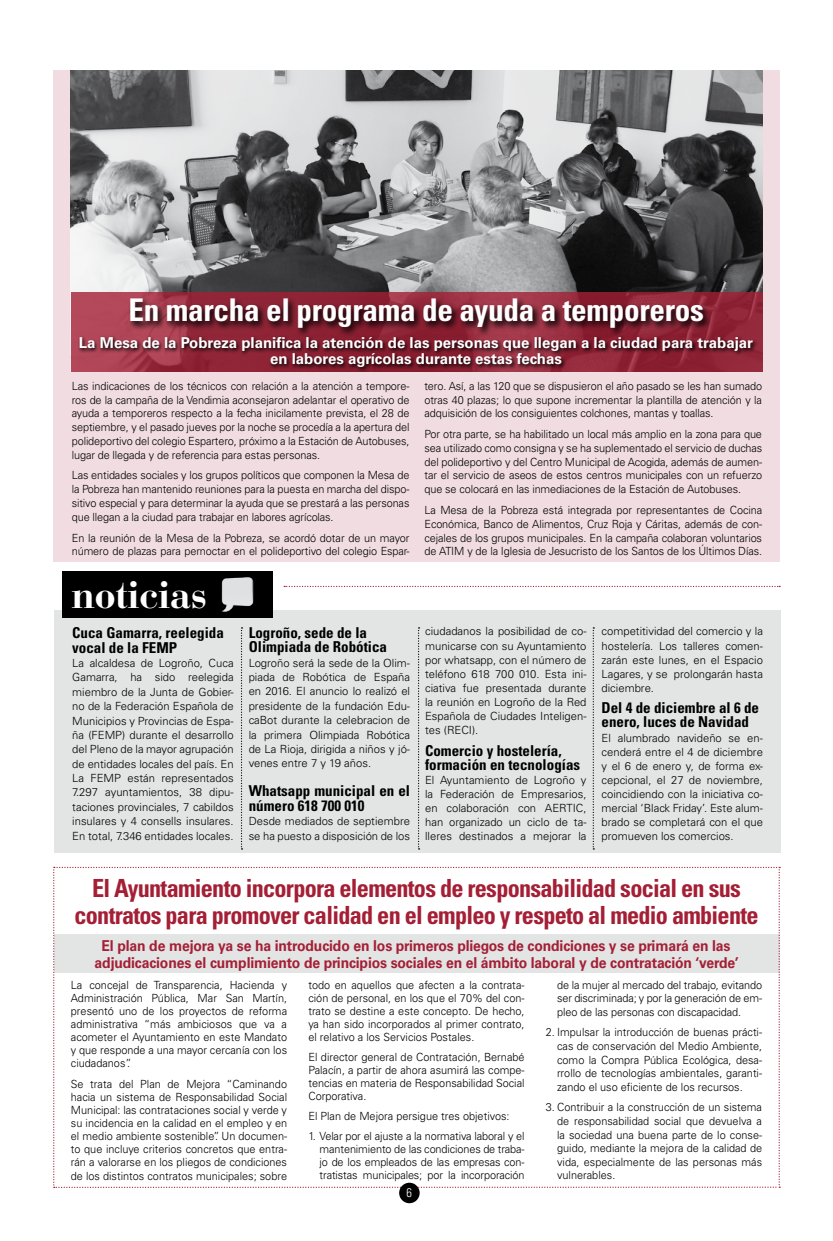
<style>
.page{position:relative;width:833px;height:1241px;background:#fff}
.page>*{position:absolute;margin:0;border:0;box-sizing:border-box;transform-origin:0 0}
.t1{font:700 38.62px "Bauer Bodoni Std";letter-spacing:-.02em;color:#fff}
.t2{font:700 condensed 31.25px "Univers LT Std";letter-spacing:-.01em;color:#fff}
.t3{font:700 condensed 25px/27.5px "Univers LT Std";letter-spacing:-.03em;color:#a41f35;text-align:center}
.t4{font:700 condensed 15px/14.1px "Univers LT Std";color:#000}
.t5{font:700 15px/16.2px "Univers LT Std";letter-spacing:-.01em;color:#a41f35;text-align:center;scale:.93 1}
.t6{font:700 15px/16.2px "Univers LT Std";color:#fff;text-align:center}
.t7{font:300 condensed 12.5px "Univers LT Std";color:#fff}
.t8{font:300 11.25px/14.1px "Univers LT Std";color:#000;text-align:justify}
</style>
<div class="page">
<svg style="left:53px;top:866px;width:727px;height:321px"></svg>
<div style="left:53px;top:70px;width:727px;height:492px;background:#f1dde1"></div>
<img style="left:71px;top:70px;width:691px;height:222px">
<svg style="left:71px;top:292px;width:691px;height:80px"></svg>
<div style="left:54px;top:609px;width:726px;height:243px;background:#e3e4e4"></div>
<div style="left:63px;top:570px;width:210px;height:47px;background:#000"></div>
<svg style="left:241px;top:627px;width:1px;height:222px"></svg>
<svg style="left:418px;top:627px;width:1px;height:222px"></svg>
<svg style="left:592px;top:627px;width:2px;height:222px"></svg>
<img style="left:221px;top:577px;width:33px;height:35px">
<svg style="left:128px;top:296px;width:584px;height:38px"></svg>
<svg style="left:78px;top:334px;width:680px;height:38px"></svg>
<svg style="left:284px;top:585px;width:496px;height:2px"></svg>
<div style="left:399px;top:1182px;width:20px;height:20px;background:#000;border-radius:50%"></div>
<h2 class="t2" style="left:129px;top:291px;width:577px">En marcha el programa de ayuda a temporeros</h2>
<h3 class="t6" style="left:79px;top:335px;width:675px">La Mesa de la Pobreza planifica la atención de las personas que llegan a la ciudad para trabajar en labores agrícolas durante estas fechas</h3>
<p class="t8" style="left:72px;top:379px;width:339px;line-height:13.8px">Las indicaciones de los técnicos con relación a la atención a tempore&shy;ros de la campaña de la Vendimia aconsejaron adelantar el operativo de ayuda a temporeros respecto a la fecha inicilamente prevista, el 28 de septiembre, y el pasado jueves por la noche se procedía a la apertura del polideportivo del colegio Espartero, próximo a la Estación de Autobuses, lugar de llegada y de referencia para estas personas.</p>
<p class="t8" style="left:72px;top:468px;width:339px;line-height:13.8px">Las entidades sociales y los grupos políticos que componen la Mesa de la Pobreza han mantenido reuniones para la puesta en marcha del dispo&shy;sitivo especial y para determinar la ayuda que se prestará a las personas que llegan a la ciudad para trabajar en labores agrícolas.</p>
<p class="t8" style="left:72px;top:530px;width:339px;line-height:13.8px">En la reunión de la Mesa de la Pobreza, se acordó dotar de un mayor número de plazas para pernoctar en el polideportivo del colegio Espar-</p>
<h1 class="t1" style="left:72px;top:571px;width:138px">noticias</h1>
<h3 class="t4" style="left:72px;top:625px;width:153px">Cuca Gamarra, reelegida vocal de la FEMP</h3>
<p class="t8" style="left:72px;top:655px;width:163px">La alcaldesa de Logroño, Cuca Gamarra, ha sido reelegida miembro de la Junta de Gobier&shy;no de la Federación Española de Municipios y Provincias de Espa&shy;ña (FEMP) durante el desarrollo del Pleno de la mayor agrupación de entidades locales del país. En La FEMP están representados 7.297 ayuntamientos, 38 dipu&shy;taciones provinciales, 7 cabildos insulares y 4 consells insulares.<br>En total, 7.346 entidades locales.</p>
<h3 class="t4" style="left:249px;top:625px;width:140px">Logroño, sede de la<br>Olimpiada de Robótica</h3>
<p class="t8" style="left:249px;top:655px;width:163px">Logroño será la sede de la Olim&shy;piada de Robótica de España en 2016. El anuncio lo realizó el presidente de la fundación Edu&shy;caBot durante la celebracion de la primera Olimpiada Robótica de La Rioja, dirigida a niños y jó&shy;venes entre 7 y 19 años.</p>
<h3 class="t4" style="left:249px;top:783px;width:163px;line-height:14.5px">Whatsapp municipal en el número 618 700 010</h3>
<p class="t8" style="left:249px;top:813px;width:163px;line-height:14.5px">Desde mediados de septiembre se ha puesto a disposición de los</p>
<p class="t8" style="left:424px;top:379px;width:339px;line-height:13.8px">tero. Así, a las 120 que se dispusieron el año pasado se les han sumado otras 40 plazas; lo que supone incrementar la plantilla de atención y la adquisición de los consiguientes colchones, mantas y toallas.</p>
<p class="t8" style="left:424px;top:427px;width:339px;line-height:13.8px">Por otra parte, se ha habilitado un local más amplio en la zona para que sea utilizado como consigna y se ha suplementado el servicio de duchas del polideportivo y del Centro Municipal de Acogida, además de aumen&shy;tar el servicio de aseos de estos centros municipales con un refuerzo que se colocará en las inmediaciones de la Estación de Autobuses.</p>
<p class="t8" style="left:424px;top:503px;width:339px;line-height:13.8px">La Mesa de la Pobreza está integrada por representantes de Cocina Económica, Banco de Alimentos, Cruz Roja y Cáritas, además de con&shy;cejales de los grupos municipales. En la campaña colaboran voluntarios de ATIM y de la Iglesia de Jesucristo de los Santos de los Últimos Días.</p>
<p class="t8" style="left:425px;top:624px;width:163px">ciudadanos la posibilidad de co&shy;municarse con su Ayuntamiento por whatsapp, con el número de teléfono 618 700 010. Esta ini&shy;ciativa fue presentada durante la reunión en Logroño de la Red Española de Ciudades Inteligen&shy;tes (RECI).</p>
<h3 class="t4" style="left:425px;top:743px;width:156px">Comercio y hostelería, formación en tecnologías</h3>
<p class="t8" style="left:425px;top:772px;width:163px">El Ayuntamiento de Logroño y la Federación de Empresarios, en colaboración con AERTIC, han organizado un ciclo de ta&shy;lleres destinados a mejorar la</p>
<p class="t8" style="left:601px;top:624px;width:163px">competitividad del comercio y la hostelería. Los talleres comen&shy;zarán este lunes, en el Espacio Lagares, y se prolongarán hasta diciembre.</p>
<h3 class="t4" style="left:601px;top:700px;width:159px">Del 4 de diciembre al 6 de enero, luces de Navidad</h3>
<p class="t8" style="left:601px;top:730px;width:163px">El alumbrado navideño se en&shy;cenderá entre el 4 de diciembre y el 6 de enero y, de forma ex&shy;cepcional, el 27 de noviembre, coincidiendo con la iniciativa co&shy;mercial ‘Black Friday’. Este alum&shy;brado se completará con el que promueven los comercios.</p>
<h3 class="t3" style="left:74px;top:873px;width:685px">El Ayuntamiento incorpora elementos de responsabilidad social en sus contratos para promover calidad en el empleo y respeto al medio ambiente</h3>
<h3 class="t5" style="left:95px;top:937px;width:694px">El plan de mejora ya se ha introducido en los primeros pliegos de condiciones y se primará en las adjudicaciones el cumplimiento de principios sociales en el ámbito laboral y de contratación ‘verde’</h3>
<p class="t8" style="left:71px;top:977px;width:218px;line-height:13.1px">La concejal de Transparencia, Hacienda y Administración Pública, Mar San Martín, presentó uno de los proyectos de reforma administrativa “más ambiciosos que va a acometer el Ayuntamiento en este Mandato y que responde a una mayor cercanía con los ciudadanos”.</p>
<p class="t8" style="left:71px;top:1076px;width:218px;line-height:13.1px">Se trata del Plan de Mejora “Caminando hacia un sistema de Responsabilidad Social Municipal: las contrataciones social y verde y su incidencia en la calidad en el empleo y en el medio ambiente sostenible”. Un documen&shy;to que incluye criterios concretos que entra&shy;rán a valorarse en los pliegos de condiciones de los distintos contratos municipales; sobre</p>
<p class="t8" style="left:308px;top:977px;width:218px;line-height:13px">todo en aquellos que afecten a la contrata&shy;ción de personal, en los que el 70% del con&shy;trato se destine a este concepto. De hecho, ya han sido incorporados al primer contrato, el relativo a los Servicios Postales.</p>
<p class="t8" style="left:308px;top:1050px;width:218px;line-height:13px">El director general de Contratación, Bernabé Palacín, a partir de ahora asumirá las compe&shy;tencias en materia de Responsabilidad Social Corporativa.</p>
<p class="t8" style="left:308px;top:1108px;width:203px">El Plan de Mejora persigue tres objetivos:</p>
<p class="t8" style="left:320px;top:1129px;width:206px;line-height:13px;text-indent:-11px">1. Velar por el ajuste a la normativa laboral y el mantenimiento de las condiciones de traba&shy;jo de los empleados de las empresas con&shy;tratistas municipales; por la incorporación</p>
<p class="t7" style="left:406px;top:1184px;width:7px">6</p>
<p class="t8" style="left:557px;top:977px;width:206px;line-height:13.5px">de la mujer al mercado del trabajo, evitando ser discriminada; y por la generación de em&shy;pleo de las personas con discapacidad.</p>
<p class="t8" style="left:557px;top:1025px;width:206px;line-height:13.6px;text-indent:-11px">2. Impulsar la introducción de buenas prácti&shy;cas de conservación del Medio Ambiente, como la Compra Pública Ecológica, desa&shy;rrollo de tecnologías ambientales, garanti&shy;zando el uso eficiente de los recursos.</p>
<p class="t8" style="left:557px;top:1100px;width:206px;line-height:13.6px;text-indent:-11px">3. Contribuir a la construcción de un sistema de responsabilidad social que devuelva a la sociedad una buena parte de lo conse&shy;guido, mediante la mejora de la calidad de vida, especialmente de las personas más vulnerables.</p>
</div>
